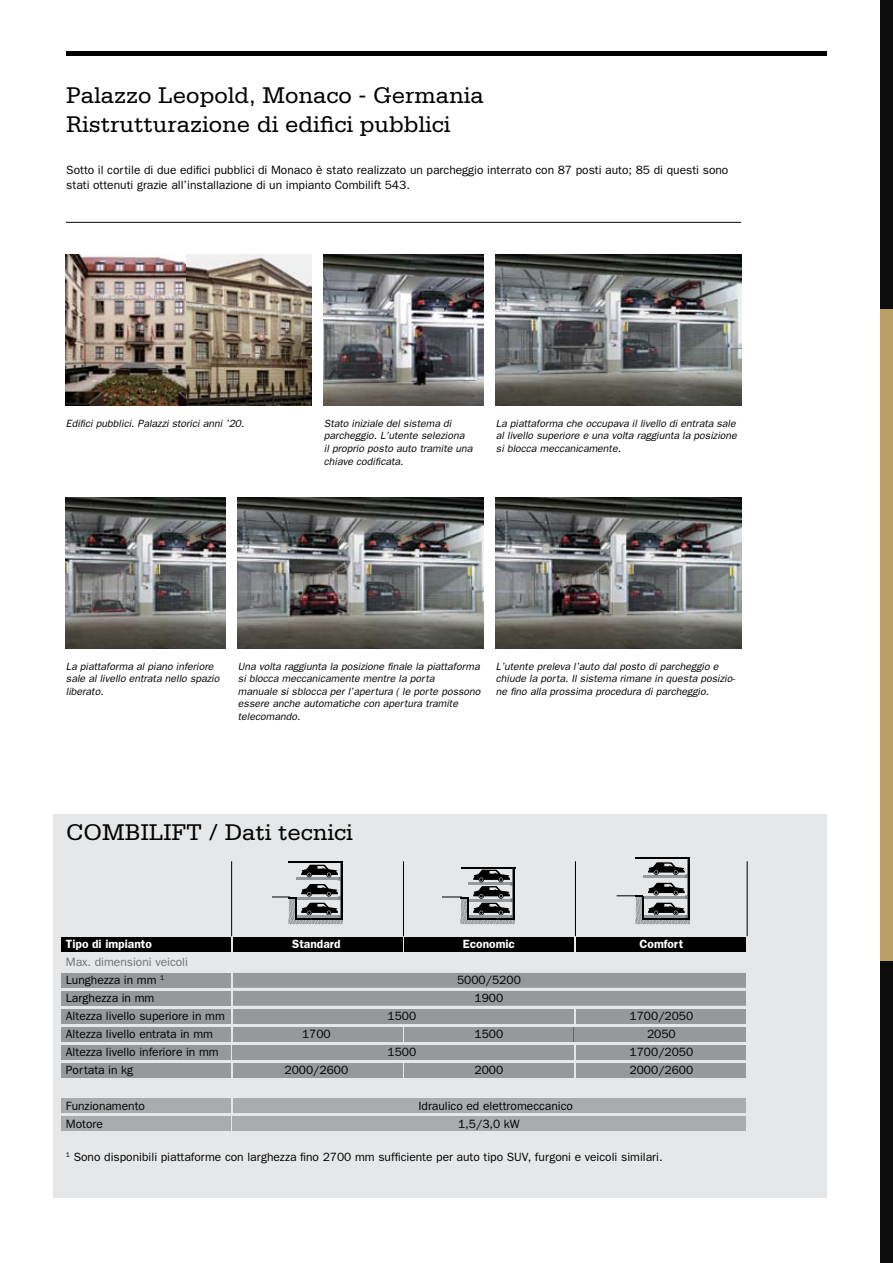
<style>
.page{position:relative;width:893px;height:1263px;background:#fff}
.page>*{position:absolute;margin:0;border:0;box-sizing:border-box;transform-origin:0 0}
.t1{font:24px/28.8px "Serifa";color:#000}
.t2{font:12px/15px "Franklin Gothic";color:#000}
.t3{font:600 12px "Franklin Gothic";color:#fff}
.t4{font:12px/18px "Franklin Gothic";color:#6d6f71}
.t5{font:italic 10.5px/12.6px "Franklin Gothic";color:#000}
.s1{color:#000}
</style>
<div class="page">
<img style="left:66px;top:254px;width:121px;height:151px">
<img style="left:324px;top:254px;width:159px;height:151px">
<img style="left:496px;top:254px;width:245px;height:151px">
<img style="left:66px;top:497px;width:159px;height:151px">
<div style="left:66px;top:51px;width:761px;height:5px;background:#000"></div>
<hr style="left:66px;top:222px;width:675px;height:1px;background:#000">
<img style="left:187px;top:254px;width:124px;height:151px">
<img style="left:238px;top:497px;width:245px;height:151px">
<img style="left:496px;top:497px;width:245px;height:151px">
<div style="left:53px;top:814px;width:774px;height:383px;background:#e6e7e8"></div>
<div style="left:233px;top:937px;width:169px;height:15px;background:#000"></div>
<div style="left:405px;top:937px;width:169px;height:15px;background:#000"></div>
<div style="left:577px;top:937px;width:169px;height:15px;background:#000"></div>
<div style="left:61px;top:937px;width:169px;height:15px;background:#000"></div>
<div style="left:61px;top:1009px;width:169px;height:15px;background:#96999c"></div>
<div style="left:61px;top:1027px;width:169px;height:15px;background:#96999c"></div>
<div style="left:61px;top:1045px;width:169px;height:15px;background:#96999c"></div>
<div style="left:61px;top:1063px;width:169px;height:15px;background:#96999c"></div>
<div style="left:61px;top:1098px;width:169px;height:15px;background:#a9abad"></div>
<div style="left:61px;top:1116px;width:169px;height:15px;background:#a9abad"></div>
<div style="left:233px;top:1045px;width:341px;height:15px;background:#96999c"></div>
<div style="left:577px;top:1063px;width:169px;height:15px;background:#96999c"></div>
<div style="left:577px;top:1009px;width:169px;height:15px;background:#96999c"></div>
<div style="left:233px;top:1027px;width:169px;height:15px;background:#96999c"></div>
<div style="left:233px;top:1098px;width:513px;height:15px;background:#a9abad"></div>
<div style="left:577px;top:1045px;width:169px;height:15px;background:#96999c"></div>
<div style="left:233px;top:1116px;width:513px;height:15px;background:#a9abad"></div>
<hr style="left:403px;top:861px;width:1px;height:75px;background:#000">
<hr style="left:575px;top:861px;width:1px;height:75px;background:#000">
<hr style="left:231px;top:861px;width:1px;height:75px;background:#000">
<hr style="left:747px;top:861px;width:1px;height:75px;background:#000">
<div style="left:61px;top:973px;width:169px;height:15px;background:#96999c"></div>
<div style="left:61px;top:991px;width:169px;height:15px;background:#96999c"></div>
<svg style="left:233px;top:973px;width:513px;height:33px"></svg>
<div style="left:233px;top:1009px;width:341px;height:15px;background:#96999c"></div>
<div style="left:405px;top:1027px;width:169px;height:15px;background:#96999c"></div>
<div style="left:574px;top:1027px;width:172px;height:15px;background:#96999c"></div>
<hr style="left:687px;top:859px;width:2px;height:60px;background:#8a8c8e">
<hr style="left:688px;top:858px;width:2px;height:62px;background:#000">
<hr style="left:636px;top:857px;width:54px;height:2px;background:#000">
<svg style="left:617px;top:862px;width:73px;height:62px"></svg>
<hr style="left:513px;top:868px;width:1px;height:51px;background:#8a8c8e">
<hr style="left:514px;top:867px;width:1px;height:53px;background:#000">
<hr style="left:461px;top:867px;width:54px;height:1px;background:#000">
<svg style="left:443px;top:870px;width:72px;height:54px"></svg>
<hr style="left:341px;top:862px;width:1px;height:57px;background:#8a8c8e">
<hr style="left:342px;top:861px;width:1px;height:59px;background:#000">
<hr style="left:289px;top:861px;width:54px;height:1px;background:#000">
<svg style="left:272px;top:865px;width:71px;height:59px"></svg>
<div style="left:880px;top:0;width:13px;height:1263px;background:#0c0c0d"></div>
<div style="left:880px;top:309px;width:13px;height:652px;background:#ba9f67"></div>
<div style="left:233px;top:1063px;width:169px;height:15px;background:#96999c"></div>
<div style="left:405px;top:1063px;width:169px;height:15px;background:#96999c"></div>
<h1 class="t1" style="left:66px;top:80px;width:419px">Palazzo Leopold, Monaco - Germania<br>Ristrutturazione di edifici pubblici</h1>
<p class="t2" style="left:66px;top:163px;width:664px">Sotto il cortile di due edifici pubblici di Monaco è stato realizzato un parcheggio interrato con 87 posti auto; 85 di questi sono stati ottenuti grazie all’installazione di un impianto Combilift 543.</p>
<p class="t5" style="left:66px;top:417px;width:180px">Edifici pubblici. Palazzi storici anni ’20.</p>
<p class="t5" style="left:324px;top:417px;width:150px">Stato iniziale del sistema di parcheggio. L’utente seleziona<br>il proprio posto auto tramite una chiave codificata.</p>
<p class="t5" style="left:496px;top:417px;width:243px;text-align:justify">La piattaforma che occupava il livello di entrata sale al livello superiore e una volta raggiunta la posizione si blocca meccanicamente.</p>
<p class="t5" style="left:66px;top:659px;width:155px">La piattaforma al piano inferiore sale al livello entrata nello spazio liberato.</p>
<p class="t5" style="left:238px;top:659px;width:244px">Una volta raggiunta la posizione finale la piattaforma si blocca meccanicamente mentre la porta<br>manuale si sblocca per l’apertura ( le porte possono essere anche automatiche con apertura tramite telecomando.</p>
<p class="t5" style="left:496px;top:659px;width:241px">L’utente preleva l’auto dal posto di parcheggio e chiude la porta. Il sistema rimane in questa posizio&shy;ne fino alla prossima procedura di parcheggio.</p>
<h1 class="t1" style="left:66px;top:817px;width:288px">COMBILIFT / Dati tecnici</h1>
<p class="t3" style="left:66px;top:936px;width:88px">Tipo di impianto</p>
<p class="t3" style="left:292px;top:936px;width:50px">Standard</p>
<p class="t3" style="left:463px;top:936px;width:54px">Economic</p>
<p class="t3" style="left:640px;top:936px;width:45px">Comfort</p>
<p class="t4" style="left:66px;top:952px;width:124px">Max. dimensioni veicoli<br><span class="s1">Lunghezza in mm</span> <sup>1</sup></p>
<p class="t2" style="left:457px;top:972px;width:65px">5000/5200</p>
<p class="t2" style="left:66px;top:990px;width:90px">Larghezza in mm</p>
<p class="t2" style="left:475px;top:990px;width:30px">1900</p>
<p class="t2" style="left:66px;top:1008px;width:161px">Altezza livello superiore in mm</p>
<p class="t2" style="left:388px;top:1008px;width:30px">1500</p>
<p class="t2" style="left:629px;top:1008px;width:65px">1700/2050</p>
<p class="t2" style="left:66px;top:1026px;width:149px">Altezza livello entrata in mm</p>
<p class="t2" style="left:302px;top:1026px;width:30px">1700</p>
<p class="t2" style="left:475px;top:1026px;width:30px">1500</p>
<p class="t2" style="left:647px;top:1026px;width:30px">2050</p>
<p class="t2" style="left:66px;top:1044px;width:154px">Altezza livello inferiore in mm</p>
<p class="t2" style="left:388px;top:1044px;width:30px">1500</p>
<p class="t2" style="left:629px;top:1044px;width:65px">1700/2050</p>
<p class="t2" style="left:66px;top:1062px;width:69px">Portata in kg</p>
<p class="t2" style="left:284px;top:1062px;width:65px">2000/2600</p>
<p class="t2" style="left:475px;top:1062px;width:30px">2000</p>
<p class="t2" style="left:629px;top:1062px;width:65px">2000/2600</p>
<p class="t2" style="left:66px;top:1098px;width:81px">Funzionamento</p>
<p class="t2" style="left:418px;top:1098px;width:156px">Idraulico ed elettromeccanico</p>
<p class="t2" style="left:66px;top:1116px;width:39px">Motore</p>
<p class="t2" style="left:458px;top:1116px;width:63px">1,5/3,0 kW</p>
<p class="t2" style="left:66px;top:1149px;width:598px"><sup>1</sup> Sono disponibili piattaforme con larghezza fino 2700 mm sufficiente per auto tipo SUV, furgoni e veicoli similari.</p>
</div>
